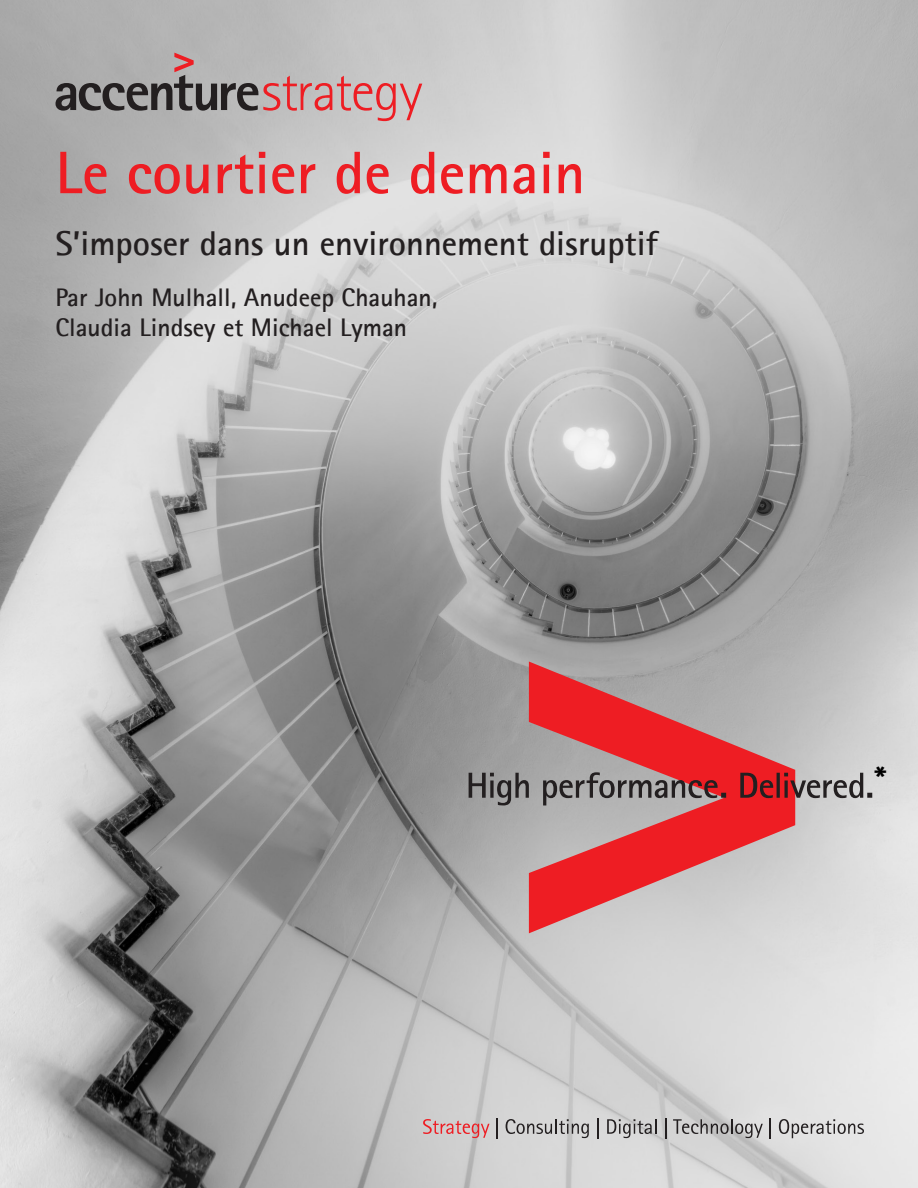
<style>
.page{position:relative;width:918px;height:1188px;background:#fff}
.page>*{position:absolute;margin:0;border:0;box-sizing:border-box;transform-origin:0 0}
.t1{font:700 60px "Rotis Sans Seriffor ACN";color:#ee1d23}
.t2{font:700 37.95px "Rotis Sans Seriffor ACN";color:#000}
.t3{font:700 34.5px "Rotis Sans Seriffor ACN";color:#231f20}
.t4{font:700 25.5px/30.6px "Rotis Sans Seriffor ACN";color:#231f20}
</style>
<div class="page">
<img style="left:0;top:0;width:918px;height:1188px">
<svg style="left:529px;top:662px;width:266px;height:271px;background:#cf7b7d"></svg>
<svg style="left:469px;top:772px;width:403px;height:33px;background:#9d7475"></svg>
<svg style="left:423px;top:1119px;width:66px;height:19px"></svg>
<svg style="left:497px;top:1118px;width:1px;height:21px"></svg>
<svg style="left:506px;top:1119px;width:83px;height:19px;background:#aeaeae"></svg>
<svg style="left:597px;top:1118px;width:1px;height:21px"></svg>
<svg style="left:607px;top:1119px;width:49px;height:19px"></svg>
<svg style="left:665px;top:1118px;width:1px;height:21px"></svg>
<svg style="left:673px;top:1119px;width:90px;height:19px;background:#aaa9a9"></svg>
<svg style="left:770px;top:1118px;width:1px;height:21px"></svg>
<svg style="left:779px;top:1119px;width:85px;height:19px;background:#bab9b9"></svg>
<svg style="left:56px;top:53px;width:366px;height:68px;background:#ab9e9e"></svg>
<p class="t1" style="left:56px;top:135px;width:531px">Le courtier de demain</p>
<p class="t3" style="left:56px;top:221px;width:604px">S’imposer dans un environnement disruptif</p>
<p class="t4" style="left:56px;top:282px;width:384px">Par John Mulhall, Anudeep Chauhan,<br>Claudia Lindsey et Michael Lyman</p>
<p class="t2" style="left:874px;top:757px;width:13px">*</p>
</div>
